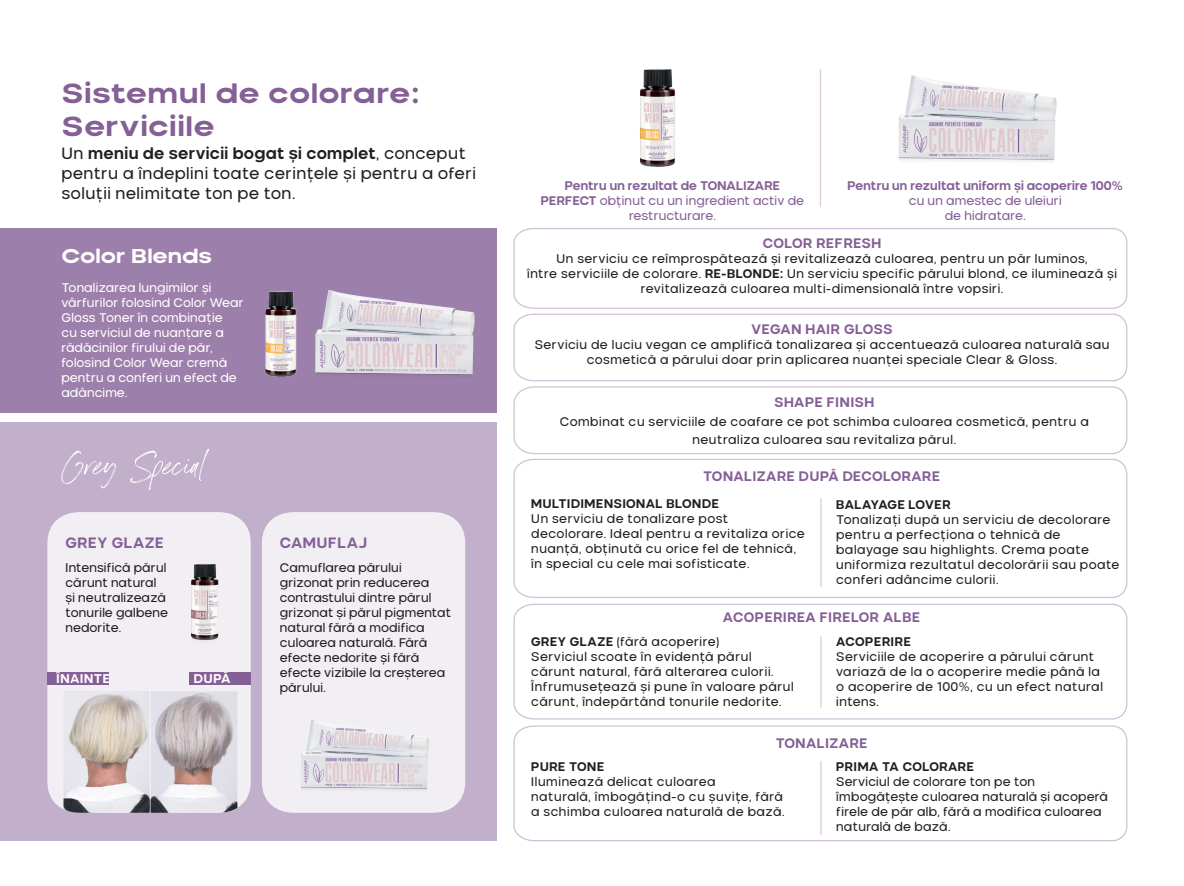
<style>
.page{position:relative;width:1184px;height:886px;background:#fff}
.page>*{position:absolute;margin:0;border:0;box-sizing:border-box;transform-origin:0 0}
.t1{font:50px "Drama";color:#fff}
.t2{font:800 expanded 27.5px/33px "Nominee";letter-spacing:-.02em;color:#856097}
.t3{font:800 expanded 20px "Nominee";letter-spacing:-.04em;color:#fff}
.t4{font:500 16.25px/20px "Nominee";letter-spacing:-.03em;color:#231f20}
.t5{font:700 15px "Nominee";color:#856097}
.t6{font:700 13.75px "Nominee";letter-spacing:-.01em;color:#856097}
.t7{font:700 12.62px "Nominee";color:#fff}
.t8{font:500 12.5px/15px "Nominee";letter-spacing:-.02em;color:#231f20}
.t9{font:500 12.5px/15px "Nominee";letter-spacing:-.05em;color:#231f20}
.t10{font:500 12.5px/15px "Nominee";letter-spacing:-.05em;color:#fff}
.t11{font:500 12.5px/15px "Nominee";letter-spacing:-.04em;color:#231f20}
.t12{font:500 12.5px/15px "Nominee";letter-spacing:-.05em;color:#856097;text-align:center}
.t13{font:500 12.5px "Nominee";color:#231f20}
.t14{font:500 12.5px/15px "Nominee";letter-spacing:-.045em;color:#231f20}
.t15{font:700 12.5px "Nominee";letter-spacing:-.01em;color:#231f20}
.t16{font:700 12.5px "Nominee";letter-spacing:-.045em;color:#856097}
.s1{font-weight:700}
</style>
<div class="page">
<div style="left:0;top:423px;width:496px;height:418px;background:#c2afcb"></div>
<div style="left:47px;top:512px;width:204px;height:297px;background:#f2eff4"></div>
<div style="left:262px;top:512px;width:203px;height:301px;background:#f2eff4"></div>
<svg style="left:513px;top:228px;width:615px;height:81px"></svg>
<svg style="left:513px;top:458px;width:615px;height:140px"></svg>
<svg style="left:513px;top:603px;width:615px;height:117px"></svg>
<hr style="left:820px;top:498px;width:1px;height:89px;background:#dfcace">
<hr style="left:820px;top:636px;width:1px;height:72px;background:#dfcace">
<svg style="left:513px;top:725px;width:615px;height:117px"></svg>
<hr style="left:820px;top:761px;width:1px;height:74px;background:#dfcace">
<svg style="left:513px;top:386px;width:615px;height:69px"></svg>
<svg style="left:513px;top:313px;width:615px;height:69px"></svg>
<hr style="left:819px;top:69px;width:2px;height:138px;background:#dfcace">
<img style="left:640px;top:69px;width:36px;height:98px">
<img style="left:898px;top:75px;width:159px;height:87px">
<img style="left:63px;top:691px;width:87px;height:122px">
<img style="left:151px;top:691px;width:86px;height:122px">
<img style="left:185px;top:556px;width:42px;height:97px">
<div style="left:47px;top:673px;width:62px;height:12px;background:#856097"></div>
<div style="left:189px;top:673px;width:62px;height:12px;background:#856097"></div>
<img style="left:293px;top:709px;width:142px;height:104px">
<hr style="left:150px;top:690px;width:1px;height:123px;background:#fff">
<div style="left:0;top:228px;width:496px;height:185px;background:#9d7fab"></div>
<img style="left:306px;top:290px;width:176px;height:133px">
<img style="left:265px;top:291px;width:32px;height:86px">
<p class="t2" style="left:61px;top:76px;width:360px">Sistemul de colorare:<br>Serviciile</p>
<p class="t4" style="left:61px;top:143px;width:416px">Un <span class="s1">meniu de servicii bogat și complet</span>, conceput pentru a îndeplini toate cerințele și pentru a oferi soluții nelimitate ton pe ton.</p>
<p class="t3" style="left:61px;top:244px;width:153px">Color Blends</p>
<p class="t10" style="left:61px;top:280px;width:184px">Tonalizarea lungimilor și vârfurilor folosind Color Wear<br>Gloss Toner în combinație<br>cu serviciul de nuanțare a rădăcinilor firului de păr, folosind Color Wear cremă pentru a conferi un efect de adâncime.</p>
<p class="t1" style="left:61px;top:442px;width:145px">Grey Special</p>
<p class="t5" style="left:65px;top:534px;width:101px">GREY GLAZE</p>
<p class="t5" style="left:279px;top:534px;width:89px">CAMUFLAJ</p>
<p class="t9" style="left:279px;top:560px;width:173px">Camuflarea părului grizonat prin reducerea contrastului dintre părul grizonat și părul pigmentat natural fără a modifica culoarea naturală. Fără efecte nedorite și fără efecte vizibile la creșterea părului.</p>
<p class="t14" style="left:65px;top:560px;width:105px">Intensifică părul cărunt natural și neutralizează tonurile galbene nedorite.</p>
<p class="t7" style="left:56px;top:671px;width:56px">ÎNAINTE</p>
<p class="t7" style="left:194px;top:671px;width:39px">DUPĂ</p>
<p class="t12" style="left:540px;top:177px;width:266px"><span class="s1">Pentru un rezultat de TONALIZARE<br>PERFECT</span> obținut cu un ingredient activ de restructurare.</p>
<p class="t16" style="left:847px;top:178px;width:277px">Pentru un rezultat uniform și acoperire 100%</p>
<p class="t12" style="left:908px;top:192px;width:155px">cu un amestec de uleiuri</p>
<p class="t12" style="left:944px;top:207px;width:83px">de hidratare.</p>
<p class="t6" style="left:762px;top:235px;width:121px">COLOR REFRESH</p>
<p class="t8" style="left:556px;top:251px;width:533px">Un serviciu ce reîmprospătează și revitalizează culoarea, pentru un păr luminos,</p>
<p class="t8" style="left:527px;top:266px;width:592px;text-align:center">între serviciile de colorare. <span class="s1">RE-BLONDE:</span> Un serviciu specific părului blond, ce iluminează și revitalizează culoarea multi-dimensională între vopsiri.</p>
<p class="t6" style="left:751px;top:321px;width:143px">VEGAN HAIR GLOSS</p>
<p class="t8" style="left:534px;top:337px;width:577px;text-align:center">Serviciu de luciu vegan ce amplifică tonalizarea și accentuează culoarea naturală sau cosmetică a părului doar prin aplicarea nuanței speciale Clear &amp; Gloss.</p>
<p class="t6" style="left:774px;top:394px;width:102px">SHAPE FINISH</p>
<p class="t8" style="left:559px;top:414px;width:531px">Combinat cu serviciile de coafare ce pot schimba culoarea cosmetică, pentru a</p>
<p class="t13" style="left:692px;top:432px;width:266px">neutraliza culoarea sau revitaliza părul.</p>
<p class="t6" style="left:702px;top:468px;width:239px">TONALIZARE DUPĂ DECOLORARE</p>
<p class="t15" style="left:531px;top:496px;width:190px">MULTIDIMENSIONAL BLONDE</p>
<p class="t8" style="left:531px;top:511px;width:276px">Un serviciu de tonalizare post decolorare. Ideal pentru a revitaliza orice nuanță, obținută cu orice fel de tehnică, în special cu cele mai sofisticate.</p>
<p class="t15" style="left:835px;top:497px;width:117px">BALAYAGE LOVER</p>
<p class="t8" style="left:835px;top:512px;width:285px">Tonalizați după un serviciu de decolorare pentru a perfecționa o tehnică de balayage sau highlights. Crema poate uniformiza rezultatul decolorării sau poate conferi adâncime culorii.</p>
<p class="t6" style="left:722px;top:609px;width:199px">ACOPERIREA FIRELOR ALBE</p>
<p class="t8" style="left:531px;top:633px;width:190px"><span class="s1">GREY GLAZE</span> (fără acoperire)</p>
<p class="t8" style="left:531px;top:648px;width:265px">Serviciul scoate în evidență părul cărunt natural, fără alterarea culorii.<br>Înfrumusețează și pune în valoare părul cărunt, îndepărtând tonurile nedorite.</p>
<p class="t15" style="left:835px;top:634px;width:77px">ACOPERIRE</p>
<p class="t8" style="left:835px;top:648px;width:269px">Serviciile de acoperire a părului cărunt variază de la o acoperire medie până la o acoperire de 100%, cu un efect natural intens.</p>
<p class="t6" style="left:775px;top:735px;width:94px">TONALIZARE</p>
<p class="t15" style="left:835px;top:759px;width:140px">PRIMA TA COLORARE</p>
<p class="t11" style="left:835px;top:774px;width:274px">Serviciul de colorare ton pe ton îmbogățește culoarea naturală și acoperă firele de păr alb, fără a modifica culoarea naturală de bază.</p>
<p class="t15" style="left:531px;top:759px;width:75px">PURE TONE</p>
<p class="t8" style="left:531px;top:774px;width:186px">Iluminează delicat culoarea</p>
<p class="t13" style="left:531px;top:789px;width:254px">naturală, îmbogățind-o cu șuvițe, fără</p>
<p class="t8" style="left:531px;top:804px;width:255px">a schimba culoarea naturală de bază.</p>
</div>
